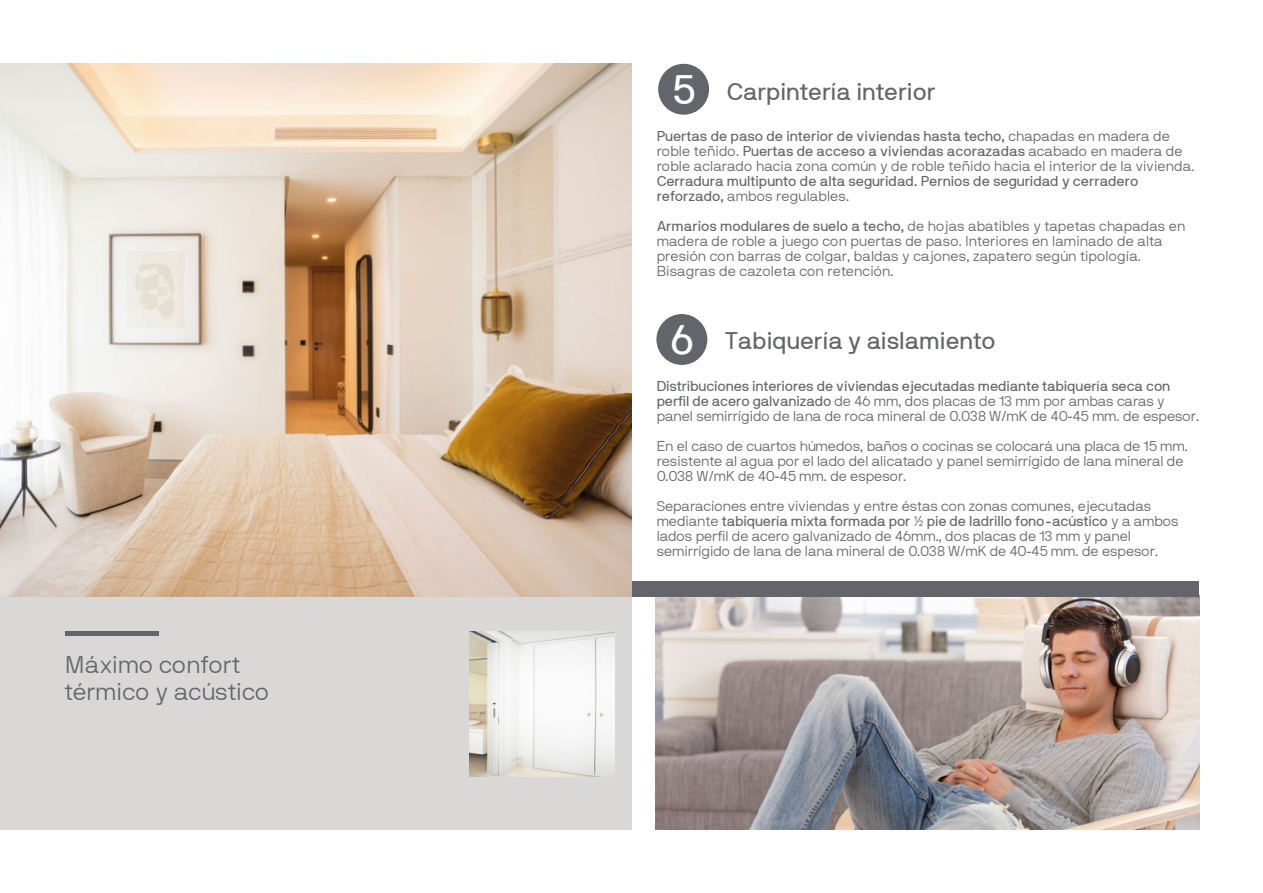
<style>
.page{position:relative;width:1263px;height:893px;background:#fff}
.page>*{position:absolute;margin:0;border:0;box-sizing:border-box;transform-origin:0 0}
.t1{font:24px "NB International Regular Webfont";color:#63656a}
.t2{font:24px/27px "NB International Light Webfont";color:#63656a}
.t3{font:14.25px/15px "NB International Light Webfont";letter-spacing:-.01em;color:#63656a}
.t4{font:14.25px/15px "NB International Regular Webfont";color:#63656a}
.s1{font-size:41.1px;color:#fff}
.s2{font-family:"NB International Light Webfont"}
.s3{font-family:"NB International Regular Webfont"}
</style>
<div class="page">
<img style="left:656px;top:596px;width:543px;height:233px">
<div style="left:629px;top:581px;width:570px;height:15px;background:#63656a"></div>
<div style="left:0;top:64px;width:631px;height:765px;background:#d9d8d7"></div>
<img style="left:0;top:64px;width:631px;height:532px">
<div style="left:658px;top:64px;width:51px;height:51px;background:#63656a;border-radius:50%"></div>
<div style="left:656px;top:314px;width:51px;height:51px;background:#63656a;border-radius:50%"></div>
<div style="left:66px;top:631px;width:93px;height:5px;background:#63656a"></div>
<img style="left:470px;top:631px;width:145px;height:145px">
<h1 class="t2" style="left:65px;top:651px;width:206px">Máximo confort térmico y acústico</h1>
<h1 class="t1" style="left:672px;top:78px;width:265px"><span class="s1">5</span> Carpintería interior</h1>
<p class="t4" style="left:657px;top:128px;width:527px">Puertas de paso de interior de viviendas hasta techo, <span class="s2">chapadas en madera de roble teñido.</span> Puertas de acceso a viviendas acorazadas <span class="s2">acabado en madera de</span></p>
<p class="t3" style="left:657px;top:158px;width:539px">roble aclarado hacia zona común y de roble teñido hacia el interior de la vivienda.</p>
<p class="t4" style="left:657px;top:173px;width:483px">Cerradura multipunto de alta seguridad. Pernios de seguridad y cerradero</p>
<p class="t3" style="left:657px;top:181px;width:530px;line-height:30px"><span class="s3">reforzado,</span> ambos regulables.<br><span class="s3">Armarios modulares de suelo a techo,</span> de hojas abatibles y tapetas chapadas en</p>
<p class="t3" style="left:657px;top:233px;width:508px">madera de roble a juego con puertas de paso. Interiores en laminado de alta presión con barras de colgar, baldas y cajones, zapatero según tipología.<br>Bisagras de cazoleta con retención.</p>
<h1 class="t1" style="left:670px;top:327px;width:327px"><span class="s1">6</span> Tabiquería y aislamiento</h1>
<p class="t4" style="left:657px;top:378px;width:515px">Distribuciones interiores de viviendas ejecutadas mediante tabiquería seca con</p>
<p class="t3" style="left:657px;top:393px;width:544px"><span class="s3">perfil de acero galvanizado</span> de 46 mm, dos placas de 13 mm por ambas caras y panel semirrígido de lana de roca mineral de 0.038 W/mK de 40‐45 mm. de espesor.</p>
<p class="t3" style="left:657px;top:438px;width:533px">En el caso de cuartos húmedos, baños o cocinas se colocará una placa de 15 mm. resistente al agua por el lado del alicatado y panel semirrígido de lana mineral de<br>0.038 W/mK de 40‐45 mm. de espesor.</p>
<p class="t3" style="left:657px;top:498px;width:496px">Separaciones entre viviendas y entre éstas con zonas comunes, ejecutadas</p>
<p class="t4" style="left:657px;top:513px;width:523px"><span class="s2">mediante</span> tabiquería mixta formada por ½ pie de ladrillo fono‐acústico <span class="s2">y a ambos</span></p>
<p class="t3" style="left:657px;top:528px;width:503px">lados perfil de acero galvanizado de 46mm., dos placas de 13 mm y panel semirrígido de lana de lana mineral de 0.038 W/mK de 40‐45 mm. de espesor.</p>
</div>
